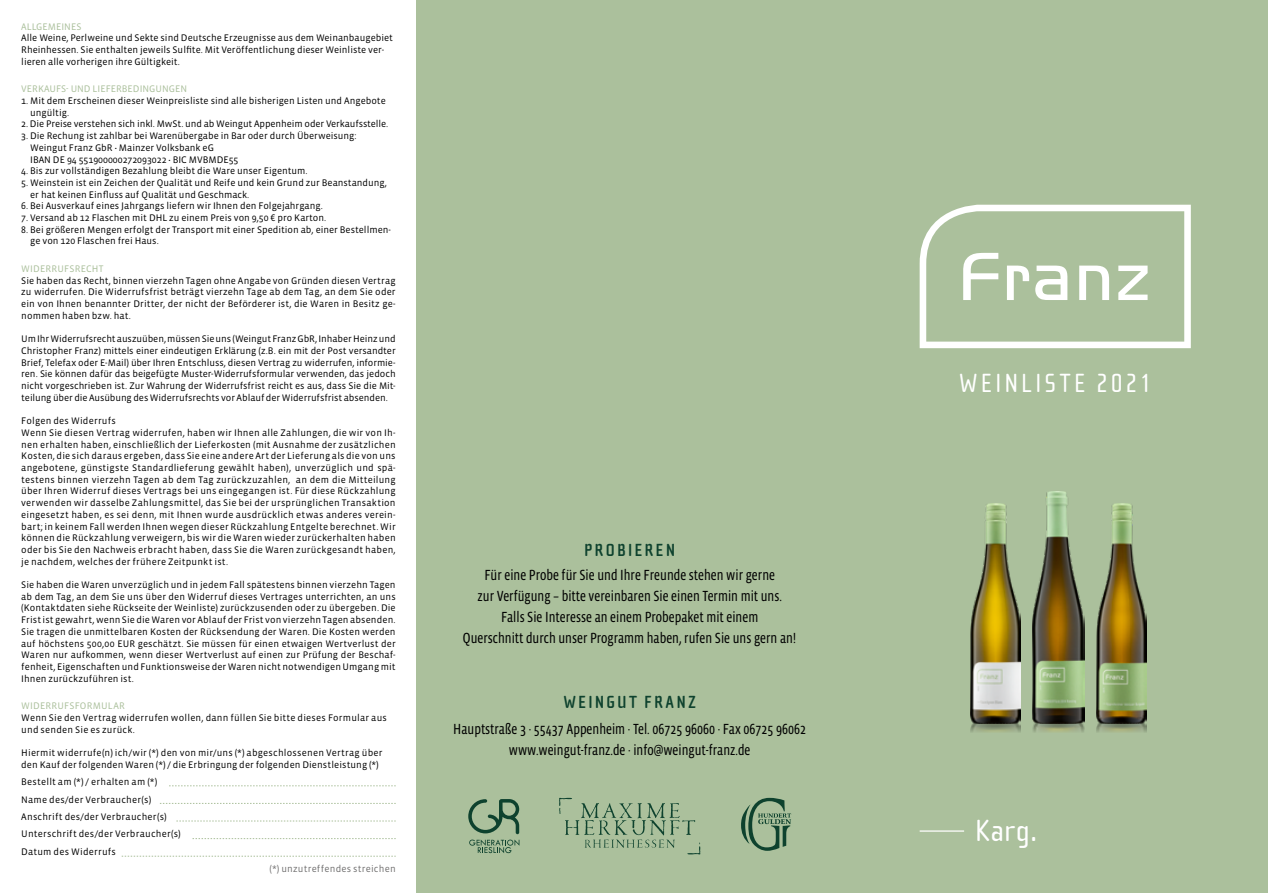
<style>
.page{position:relative;width:1268px;height:893px;background:#fff}
.page>*{position:absolute;margin:0;border:0;box-sizing:border-box;transform-origin:0 0}
.t1{font:31.5px "Cholla Sans OT";color:#fff}
.t2{font:27px "Cholla Sans OT";letter-spacing:.105em;color:#fff}
.t3{font:700 18px "Cholla Sans OT";letter-spacing:.12em;color:#0e422e}
.t4{font:15px/21px "Vista Sans Nar OTCE";color:#000;text-align:center}
.t5{font:9.75px/11.7px "Vista Sans OTCE";letter-spacing:.015em;color:#000}
.t6{font:9.75px "Vista Sans OTCE";letter-spacing:-.01em;color:#000}
.t7{font:9.75px "Vista Sans OTCE";color:#abc09c}
.t8{font:9.75px "Vista Sans OTCE";letter-spacing:.025em;color:#706f6f}
.s1{font-family:"Minion Pro"}
</style>
<div class="page">
<div style="left:417px;top:0;width:850px;height:893px;background:#abc09c"></div>
<svg style="left:919px;top:205px;width:271px;height:143px"></svg>
<svg style="left:160px;top:803px;width:235px;height:1px"></svg>
<svg style="left:169px;top:785px;width:226px;height:1px"></svg>
<svg style="left:176px;top:821px;width:219px;height:1px"></svg>
<svg style="left:192px;top:838px;width:203px;height:1px"></svg>
<svg style="left:122px;top:856px;width:273px;height:1px"></svg>
<hr style="left:919px;top:830px;width:44px;height:2px;background:#fff">
<svg style="left:468px;top:799px;width:51px;height:54px"></svg>
<svg style="left:559px;top:798px;width:141px;height:56px"></svg>
<svg style="left:741px;top:798px;width:50px;height:53px"></svg>
<img style="left:970px;top:504px;width:50px;height:228px">
<img style="left:1020px;top:712px;width:65px;height:20px">
<img style="left:1096px;top:724px;width:50px;height:8px">
<img style="left:1096px;top:504px;width:50px;height:220px">
<img style="left:1032px;top:491px;width:52px;height:233px">
<p class="t7" style="left:21px;top:21px;width:62px">ALLGEMEINES</p>
<p class="t5" style="left:21px;top:32px;width:373px">Alle Weine, Perlweine und Sekte sind Deutsche Erzeugnisse aus dem Weinanbaugebiet<br>Rheinhessen. Sie enthalten jeweils Sulfite. Mit Veröffentlichung dieser Weinliste ver&shy;lieren alle vorherigen ihre Gültigkeit.</p>
<p class="t7" style="left:21px;top:83px;width:167px">VERKAUFS- UND LIEFERBEDINGUNGEN</p>
<p class="t5" style="left:30px;top:95px;width:357px;text-indent:-9px">1. Mit dem Erscheinen dieser Weinpreisliste sind alle bisherigen Listen und Angebote ungültig.</p>
<p class="t6" style="left:21px;top:119px;width:368px">2. Die Preise verstehen sich inkl. MwSt. und ab Weingut Appenheim oder Verkaufsstelle.</p>
<p class="t5" style="left:30px;top:130px;width:328px;text-indent:-9px">3. Die Rechung ist zahlbar bei Warenübergabe in Bar oder durch Überweisung:<br>Weingut Franz GbR <span class="s1">·</span> Mainzer Volksbank eG<br>IBAN DE 94 551900000272093022 <span class="s1">·</span> BIC MVBMDE55</p>
<p class="t5" style="left:21px;top:165px;width:288px">4. Bis zur vollständigen Bezahlung bleibt die Ware unser Eigentum.</p>
<p class="t5" style="left:30px;top:177px;width:358px;text-indent:-9px">5. Weinstein ist ein Zeichen der Qualität und Reife und kein Grund zur Beanstandung, er hat keinen Einfluss auf Qualität und Geschmack.</p>
<p class="t5" style="left:21px;top:200px;width:303px">6. Bei Ausverkauf eines Jahrgangs liefern wir Ihnen den Folgejahrgang.</p>
<p class="t5" style="left:21px;top:212px;width:306px">7. Versand ab 12 Flaschen mit DHL zu einem Preis von 9,50 € pro Karton.</p>
<p class="t5" style="left:30px;top:223px;width:362px;text-indent:-9px">8. Bei größeren Mengen erfolgt der Transport mit einer Spedition ab, einer Bestellmen&shy;ge von 120 Flaschen frei Haus.</p>
<p class="t7" style="left:21px;top:263px;width:84px">WIDERRUFSRECHT</p>
<p class="t5" style="left:21px;top:275px;width:376px;text-align:justify">Sie haben das Recht, binnen vierzehn Tagen ohne Angabe von Gründen diesen Vertrag zu widerrufen. Die Widerrufsfrist beträgt vierzehn Tage ab dem Tag, an dem Sie oder ein von Ihnen benannter Dritter, der nicht der Beförderer ist, die Waren in Besitz ge&shy;nommen haben bzw. hat.</p>
<p class="t5" style="left:21px;top:333px;width:376px;text-align:justify">Um Ihr Widerrufsrecht auszuüben, müssen Sie uns (Weingut Franz GbR, Inhaber Heinz und Christopher Franz) mittels einer eindeutigen Erklärung (z.B. ein mit der Post versandter Brief, Telefax oder E-Mail) über Ihren Entschluss, diesen Vertrag zu widerrufen, informie&shy;ren. Sie können dafür das beigefügte Muster-Widerrufsformular verwenden, das jedoch nicht vorgeschrieben ist. Zur Wahrung der Widerrufsfrist reicht es aus, dass Sie die Mit&shy;teilung über die Ausübung des Widerrufsrechts vor Ablauf der Widerrufsfrist absenden.</p>
<p class="t5" style="left:21px;top:415px;width:376px">Folgen des Widerrufs<br>Wenn Sie diesen Vertrag widerrufen, haben wir Ihnen alle Zahlungen, die wir von Ih&shy;nen erhalten haben, einschließlich der Lieferkosten (mit Ausnahme der zusätzlichen Kosten, die sich daraus ergeben, dass Sie eine andere Art der Lieferung als die von uns angebotene, günstigste Standardlieferung gewählt haben), unverzüglich und spä&shy;testens binnen vierzehn Tagen ab dem Tag zurückzuzahlen, an dem die Mitteilung über Ihren Widerruf dieses Vertrags bei uns eingegangen ist. Für diese Rückzahlung verwenden wir dasselbe Zahlungsmittel, das Sie bei der ursprünglichen Transaktion eingesetzt haben, es sei denn, mit Ihnen wurde ausdrücklich etwas anderes verein&shy;bart; in keinem Fall werden Ihnen wegen dieser Rückzahlung Entgelte berechnet. Wir können die Rückzahlung verweigern, bis wir die Waren wieder zurückerhalten haben oder bis Sie den Nachweis erbracht haben, dass Sie die Waren zurückgesandt haben, je nachdem, welches der frühere Zeitpunkt ist.</p>
<p class="t5" style="left:21px;top:579px;width:376px;text-align:justify">Sie haben die Waren unverzüglich und in jedem Fall spätestens binnen vierzehn Tagen ab dem Tag, an dem Sie uns über den Widerruf dieses Vertrages unterrichten, an uns (Kontaktdaten siehe Rückseite der Weinliste) zurückzusenden oder zu übergeben. Die Frist ist gewahrt, wenn Sie die Waren vor Ablauf der Frist von vierzehn Tagen absenden.<br>Sie tragen die unmittelbaren Kosten der Rücksendung der Waren. Die Kosten werden auf höchstens 500,00 EUR geschätzt. Sie müssen für einen etwaigen Wertverlust der Waren nur aufkommen, wenn dieser Wertverlust auf einen zur Prüfung der Beschaf&shy;fenheit, Eigenschaften und Funktionsweise der Waren nicht notwendigen Umgang mit Ihnen zurückzuführen ist.</p>
<p class="t7" style="left:21px;top:700px;width:105px">WIDERRUFSFORMULAR</p>
<p class="t5" style="left:21px;top:712px;width:367px">Wenn Sie den Vertrag widerrufen wollen, dann füllen Sie bitte dieses Formular aus und senden Sie es zurück.</p>
<p class="t5" style="left:21px;top:747px;width:363px">Hiermit widerrufe(n) ich/wir (*) den von mir/uns (*) abgeschlossenen Vertrag über den Kauf der folgenden Waren (*) / die Erbringung der folgenden Dienstleistung (*)</p>
<p class="t5" style="left:21px;top:773px;width:161px;line-height:17.4px">Bestellt am (*) / erhalten am (*)<br>Name des/der Verbraucher(s)<br>Anschrift des/der Verbraucher(s)<br>Unterschrift des/der Verbraucher(s)<br>Datum des Widerrufs</p>
<p class="t8" style="left:269px;top:863px;width:127px">(*) unzutreffendes streichen</p>
<h3 class="t3" style="left:584px;top:540px;width:93px">PROBIEREN</h3>
<h3 class="t4" style="left:463px;top:564px;width:335px">Für eine Probe für Sie und Ihre Freunde stehen wir gerne<br>zur Verfügung – bitte vereinbaren Sie einen Termin mit uns.<br>Falls Sie Interesse an einem Probepaket mit einem<br>Querschnitt durch unser Programm haben, rufen Sie uns gern an!</h3>
<h3 class="t3" style="left:563px;top:693px;width:134px">WEINGUT FRANZ</h3>
<h3 class="t4" style="left:453px;top:718px;width:354px">Hauptstraße 3 · 55437 Appenheim · Tel. 06725 96060 · Fax 06725 96062 www.weingut-franz.de · info@weingut-franz.de</h3>
<h2 class="t2" style="left:958px;top:369px;width:194px">WEINLISTE 2021</h2>
<h1 class="t1" style="left:974px;top:814px;width:64px">Karg.</h1>
</div>
